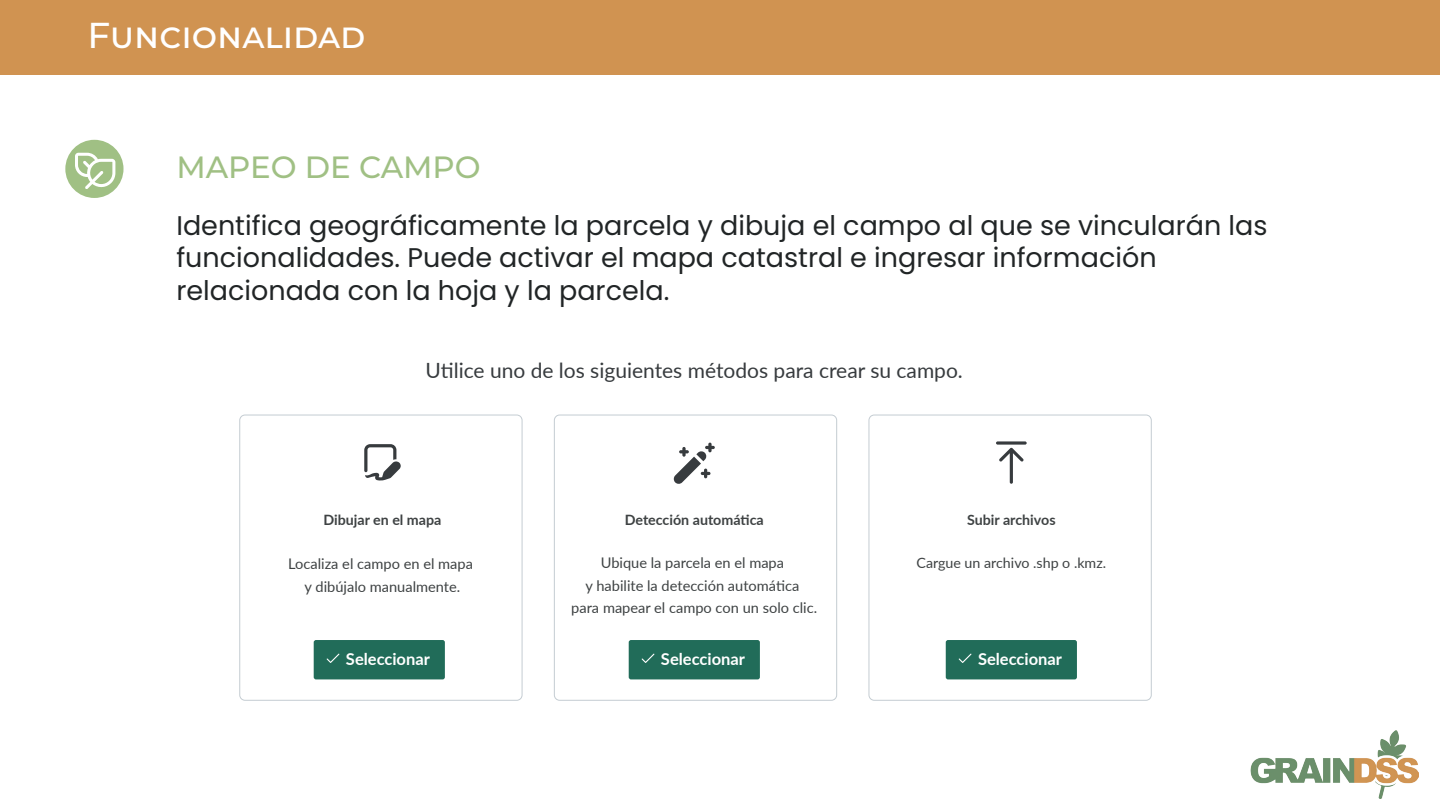
<style>
.page{position:relative;width:1440px;height:810px;background:#fff}
.page>*{position:absolute;margin:0;border:0;box-sizing:border-box;transform-origin:0 0}
.t1{font:500 36px "Montserrat";color:#fff}
.t2{font:500 30.75px "Montserrat";color:#a0c084}
.t3{font:27px/32.4px "Poppins";color:#212526}
.t4{font:21px "Lato";color:#373b3e}
.t5{font:700 16.5px "Lato";color:#fff}
.t6{font:14.62px/22.5px "Lato";color:#3e4243;text-align:center}
.t7{font:700 14.25px "Lato";color:#3e4243}
.t8{font:14.25px "Lato";color:#3e4243}
</style>
<div class="page">
<div style="left:65px;top:140px;width:59px;height:58px;background:#a0c084;border-radius:50%"></div>
<svg style="left:71px;top:147px;width:48px;height:48px"></svg>
<svg style="left:75px;top:153px;width:40px;height:36px"></svg>
<div style="left:314px;top:640px;width:131px;height:39px;background:#216c59;border-radius:2px"></div>
<svg style="left:327px;top:654px;width:12px;height:9px"></svg>
<div style="left:629px;top:640px;width:131px;height:39px;background:#216c59;border-radius:2px"></div>
<svg style="left:642px;top:654px;width:12px;height:9px"></svg>
<div style="left:946px;top:640px;width:131px;height:39px;background:#216c59;border-radius:2px"></div>
<svg style="left:959px;top:654px;width:13px;height:9px"></svg>
<div style="left:239px;top:415px;width:283px;height:286px;border:1px solid #c4ccd2;border-radius:5px"></div>
<div style="left:554px;top:415px;width:283px;height:286px;border:1px solid #c4ccd2;border-radius:5px"></div>
<div style="left:869px;top:415px;width:283px;height:286px;border:1px solid #c4ccd2;border-radius:5px"></div>
<svg style="left:673px;top:443px;width:42px;height:41px"></svg>
<svg style="left:996px;top:441px;width:31px;height:43px"></svg>
<svg style="left:364px;top:444px;width:37px;height:37px"></svg>
<div style="left:0;top:0;width:1440px;height:75px;background:#d09351"></div>
<img style="left:1250px;top:730px;width:169px;height:68px">
<h1 class="t1" style="left:88px;top:10px;width:279px">Funcionalidad</h1>
<p class="t2" style="left:176px;top:145px;width:306px">MAPEO DE CAMPO</p>
<p class="t3" style="left:176px;top:209px;width:1093px">Identifica geográficamente la parcela y dibuja el campo al que se vincularán las funcionalidades. Puede activar el mapa catastral e ingresar información relacionada con la hoja y la parcela.</p>
<p class="t4" style="left:426px;top:356px;width:539px">Utilice uno de los siguientes métodos para crear su campo.</p>
<p class="t7" style="left:323px;top:509px;width:119px">Dibujar en el mapa</p>
<p class="t7" style="left:625px;top:509px;width:141px">Detección automática</p>
<p class="t7" style="left:967px;top:509px;width:90px">Subir archivos</p>
<p class="t8" style="left:917px;top:552px;width:191px">Cargue un archivo .shp o .kmz.</p>
<p class="t6" style="left:288px;top:552px;width:186px">Localiza el campo en el mapa y dibújalo manualmente.</p>
<p class="t6" style="left:571px;top:551px;width:247px">Ubique la parcela en el mapa<br>y habilite la detección automática<br>para mapear el campo con un solo clic.</p>
<p class="t5" style="left:346px;top:647px;width:85px">Seleccionar</p>
<p class="t5" style="left:661px;top:647px;width:85px">Seleccionar</p>
<p class="t5" style="left:978px;top:647px;width:85px">Seleccionar</p>
</div>
